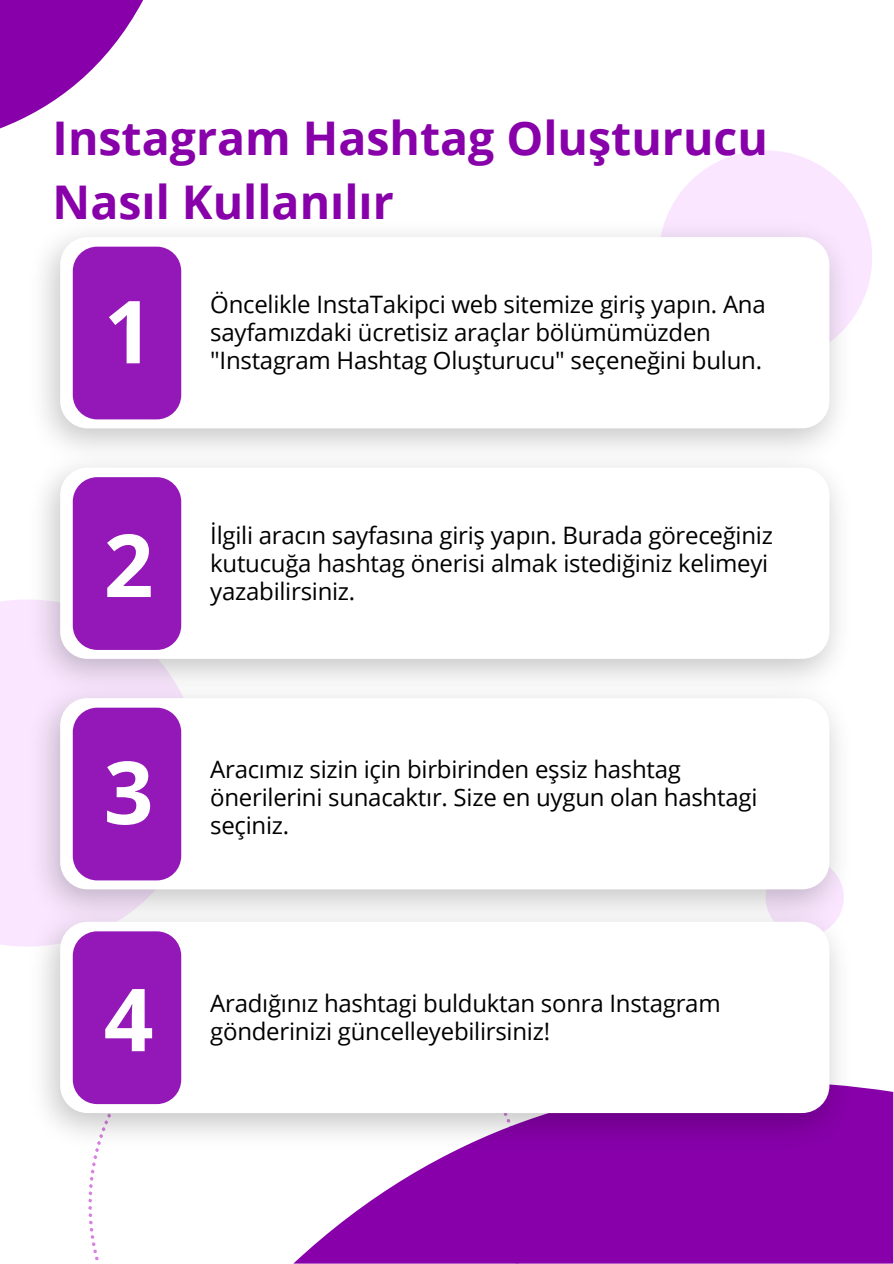
<style>
.page{position:relative;width:894px;height:1264px;background:#fff}
.page>*{position:absolute;margin:0;border:0;box-sizing:border-box;transform-origin:0 0}
.t1{font:700 87px "Open Sans";color:#fff}
.t2{font:700 46.35px/64.7px "Open Sans";color:#8700a9}
.t3{font:24px/28.2px "Open Sans";letter-spacing:-.01em;color:#000}
</style>
<div class="page">
<svg style="left:667px;top:150px;width:205px;height:165px;fill:#fae7ff"></svg>
<div style="left:0;top:599px;width:201px;height:347px;background:#fae7ff"></div>
<svg style="left:294px;top:1087px;width:599px;height:176px;background:#941db2"></svg>
<svg style="left:0;top:0;width:143px;height:128px"></svg>
<img style="left:25px;top:216px;width:830px;height:937px">
<div style="left:60px;top:237px;width:769px;height:191px;background:#fff;border-radius:27px"></div>
<div style="left:73px;top:247px;width:108px;height:172px;background:#9417b8;border-radius:24px"></div>
<div style="left:60px;top:467px;width:769px;height:192px;background:#fff;border-radius:27px"></div>
<div style="left:73px;top:477px;width:108px;height:173px;background:#9417b8;border-radius:24px"></div>
<div style="left:60px;top:698px;width:769px;height:191px;background:#fff;border-radius:27px"></div>
<div style="left:73px;top:707px;width:108px;height:173px;background:#9417b8;border-radius:24px"></div>
<div style="left:60px;top:921px;width:769px;height:192px;background:#fff;border-radius:27px"></div>
<div style="left:73px;top:931px;width:108px;height:173px;background:#9417b8;border-radius:24px"></div>
<h2 class="t2" style="left:53px;top:104px;width:716px">Instagram Hashtag Oluşturucu<br>Nasıl Kullanılır</h2>
<h1 class="t1" style="left:104px;top:270px;width:51px">1</h1>
<h1 class="t1" style="left:104px;top:504px;width:51px">2</h1>
<p class="t3" style="left:210px;top:289px;width:557px">Öncelikle InstaTakipci web sitemize giriş yapın. Ana sayfamızdaki ücretisiz araçlar bölümümüzden "Instagram Hashtag Oluşturucu" seçeneğini bulun.</p>
<p class="t3" style="left:210px;top:520px;width:564px">İlgili aracın sayfasına giriş yapın. Burada göreceğiniz kutucuğa hashtag önerisi almak istediğiniz kelimeyi yazabilirsiniz.</p>
<h1 class="t1" style="left:104px;top:731px;width:51px">3</h1>
<p class="t3" style="left:210px;top:754px;width:548px">Aracımız sizin için birbirinden eşsiz hashtag önerilerini sunacaktır. Size en uygun olan hashtagi seçiniz.</p>
<h1 class="t1" style="left:104px;top:958px;width:51px">4</h1>
<p class="t3" style="left:210px;top:988px;width:512px">Aradığınız hashtagi bulduktan sonra Instagram gönderinizi güncelleyebilirsiniz!</p>
</div>
